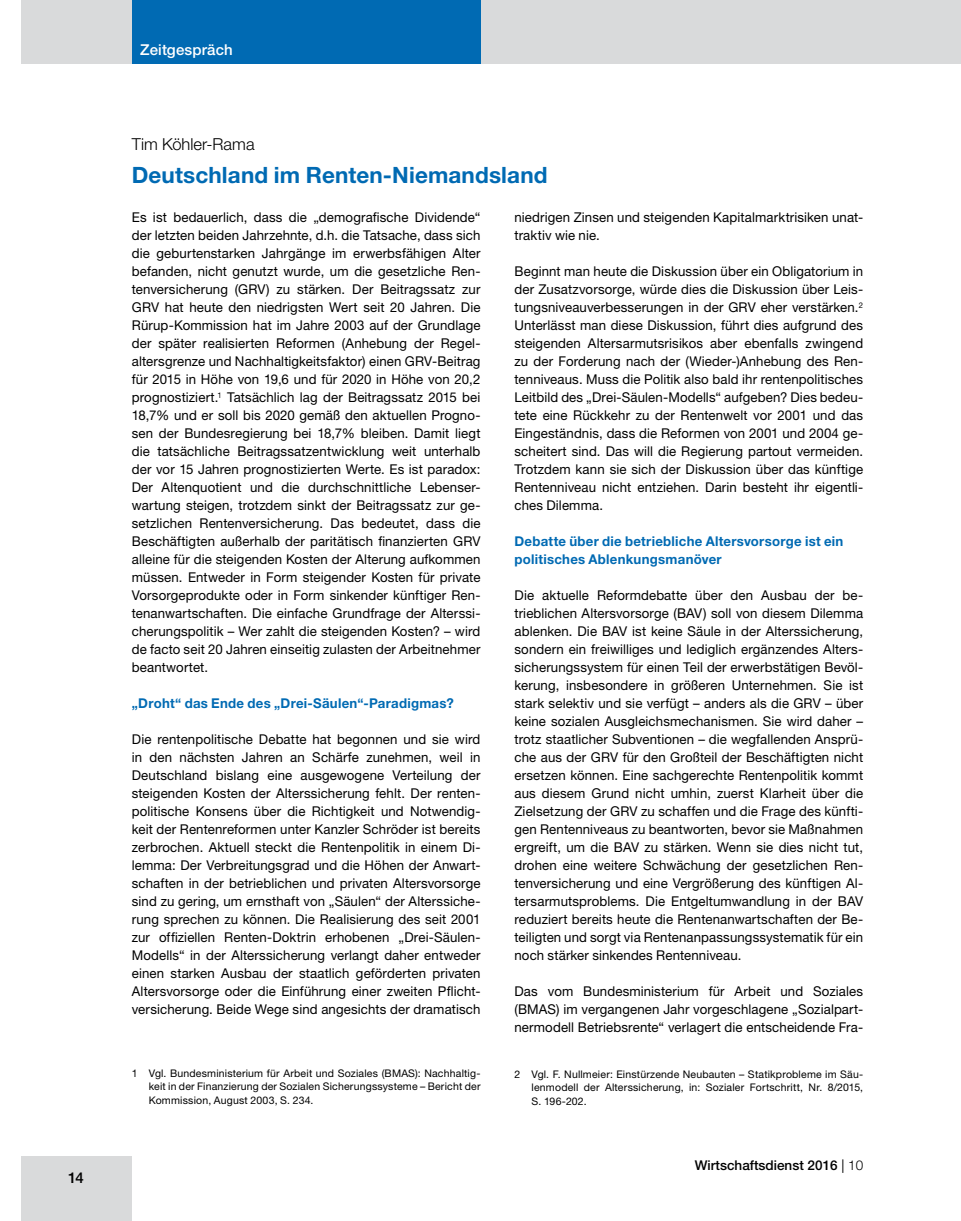
<style>
.page{position:relative;width:961px;height:1221px;background:#fff}
.page>*{position:absolute;margin:0;border:0;box-sizing:border-box;transform-origin:0 0}
.t1{font:700 22.5px "Helvetica Neue";letter-spacing:.005em;color:#006ab3}
.t2{font:300 16.5px "Helvetica Neue";letter-spacing:.005em;color:#000}
.t3{font:500 15px "Helvetica Neue";letter-spacing:.01em;color:#fff}
.t4{font:500 15px "Helvetica Neue";color:#000}
.t5{font:13.5px/18px "Helvetica Neue";letter-spacing:.01em;color:#000;text-align:justify}
.t6{font:700 13.5px/18px "Helvetica Neue";letter-spacing:.02em;color:#006ab3}
.t7{font:500 13.5px "Helvetica Neue";color:#000}
.t8{font:10.5px/13.5px "Helvetica Neue";letter-spacing:.02em;color:#000;text-align:justify}
.s1{font-weight:400}
.s2{font-weight:300}
</style>
<div class="page">
<div style="left:21px;top:0;width:919px;height:64px;background:#d9dadb"></div>
<div style="left:940px;top:0;width:21px;height:64px;background:#d9dadb"></div>
<div style="left:132px;top:0;width:348px;height:64px;background:#006ab3"></div>
<div style="left:21px;top:1156px;width:111px;height:64px;background:#d9dadb"></div>
<p class="t4" style="left:68px;top:1168px;width:17px">14</p>
<p class="t3" style="left:140px;top:41px;width:94px">Zeitgespräch</p>
<p class="t2" style="left:132px;top:134px;width:124px">Tim Köhler-Rama</p>
<h1 class="t1" style="left:132px;top:161px;width:417px">Deutschland im Renten-Niemandsland</h1>
<p class="t5" style="left:132px;top:208px;width:350px">Es ist bedauerlich, dass die „demografische Dividende“ der letzten beiden Jahrzehnte, d.h. die Tatsache, dass sich die geburtenstarken Jahrgänge im erwerbsfähigen Alter befanden, nicht genutzt wurde, um die gesetzliche Ren&shy;tenversicherung (GRV) zu stärken. Der Beitragssatz zur GRV hat heute den niedrigsten Wert seit 20 Jahren. Die Rürup-Kommission hat im Jahre 2003 auf der Grundlage der später realisierten Reformen (Anhebung der Regel&shy;altersgrenze und Nachhaltigkeitsfaktor) einen GRV-Beitrag für 2015 in Höhe von 19,6 und für 2020 in Höhe von 20,2 prognostiziert.<sup>1</sup> Tatsächlich lag der Beitragssatz 2015 bei 18,7% und er soll bis 2020 gemäß den aktuellen Progno&shy;sen der Bundesregierung bei 18,7% bleiben. Damit liegt die tatsächliche Beitragssatzentwicklung weit unterhalb der vor 15 Jahren prognostizierten Werte. Es ist paradox:<br>Der Altenquotient und die durchschnittliche Lebenser&shy;wartung steigen, trotzdem sinkt der Beitragssatz zur ge&shy;setzlichen Rentenversicherung. Das bedeutet, dass die Beschäftigten außerhalb der paritätisch finanzierten GRV alleine für die steigenden Kosten der Alterung aufkommen müssen. Entweder in Form steigender Kosten für private Vorsorgeprodukte oder in Form sinkender künftiger Ren&shy;tenanwartschaften. Die einfache Grundfrage der Alterssi&shy;cherungspolitik – Wer zahlt die steigenden Kosten? – wird de facto seit 20 Jahren einseitig zulasten der Arbeitnehmer beantwortet.</p>
<p class="t6" style="left:132px;top:694px;width:323px">„Droht“ das Ende des „Drei-Säulen“-Paradigmas?</p>
<p class="t5" style="left:132px;top:730px;width:350px">Die rentenpolitische Debatte hat begonnen und sie wird in den nächsten Jahren an Schärfe zunehmen, weil in Deutschland bislang eine ausgewogene Verteilung der steigenden Kosten der Alterssicherung fehlt. Der renten&shy;politische Konsens über die Richtigkeit und Notwendig&shy;keit der Rentenreformen unter Kanzler Schröder ist bereits zerbrochen. Aktuell steckt die Rentenpolitik in einem Di&shy;lemma: Der Verbreitungsgrad und die Höhen der Anwart&shy;schaften in der betrieblichen und privaten Altersvorsorge sind zu gering, um ernsthaft von „Säulen“ der Alterssiche&shy;rung sprechen zu können. Die Realisierung des seit 2001 zur offiziellen Renten-Doktrin erhobenen „Drei-Säulen-Modells“ in der Alterssicherung verlangt daher entweder einen starken Ausbau der staatlich geförderten privaten Altersvorsorge oder die Einführung einer zweiten Pflicht&shy;versicherung. Beide Wege sind angesichts der dramatisch</p>
<p class="t5" style="left:514px;top:208px;width:350px">niedrigen Zinsen und steigenden Kapitalmarktrisiken unat&shy;traktiv wie nie.</p>
<p class="t5" style="left:514px;top:262px;width:350px">Beginnt man heute die Diskussion über ein Obligatorium in der Zusatzvorsorge, würde dies die Diskussion über Leis&shy;tungsniveauverbesserungen in der GRV eher verstärken.<sup>2<br></sup>Unterlässt man diese Diskussion, führt dies aufgrund des steigenden Altersarmutsrisikos aber ebenfalls zwingend zu der Forderung nach der (Wieder-)Anhebung des Ren&shy;tenniveaus. Muss die Politik also bald ihr rentenpolitisches Leitbild des „Drei-Säulen-Modells“ aufgeben? Dies bedeu&shy;tete eine Rückkehr zu der Rentenwelt vor 2001 und das Eingeständnis, dass die Reformen von 2001 und 2004 ge&shy;scheitert sind. Das will die Regierung partout vermeiden.<br>Trotzdem kann sie sich der Diskussion über das künftige Rentenniveau nicht entziehen. Darin besteht ihr eigentli&shy;ches Dilemma.</p>
<p class="t6" style="left:514px;top:532px;width:330px">Debatte über die betriebliche Altersvorsorge ist ein politisches Ablenkungsmanöver</p>
<p class="t5" style="left:514px;top:586px;width:350px">Die aktuelle Reformdebatte über den Ausbau der be&shy;trieblichen Altersvorsorge (BAV) soll von diesem Dilemma ablenken. Die BAV ist keine Säule in der Alterssicherung, sondern ein freiwilliges und lediglich ergänzendes Alters&shy;sicherungssystem für einen Teil der erwerbstätigen Bevöl&shy;kerung, insbesondere in größeren Unternehmen. Sie ist stark selektiv und sie verfügt – anders als die GRV – über keine sozialen Ausgleichsmechanismen. Sie wird daher – trotz staatlicher Subventionen – die wegfallenden Ansprü&shy;che aus der GRV für den Großteil der Beschäftigten nicht ersetzen können. Eine sachgerechte Rentenpolitik kommt aus diesem Grund nicht umhin, zuerst Klarheit über die Zielsetzung der GRV zu schaffen und die Frage des künfti&shy;gen Rentenniveaus zu beantworten, bevor sie Maßnahmen ergreift, um die BAV zu stärken. Wenn sie dies nicht tut, drohen eine weitere Schwächung der gesetzlichen Ren&shy;tenversicherung und eine Vergrößerung des künftigen Al&shy;tersarmutsproblems. Die Entgeltumwandlung in der BAV reduziert bereits heute die Rentenanwartschaften der Be&shy;teiligten und sorgt via Rentenanpassungssystematik für ein noch stärker sinkendes Rentenniveau.</p>
<p class="t5" style="left:514px;top:982px;width:350px">Das vom Bundesministerium für Arbeit und Soziales (BMAS) im vergangenen Jahr vorgeschlagene „Sozialpart&shy;nermodell Betriebsrente“ verlagert die entscheidende Fra-</p>
<p class="t8" style="left:531px;top:1066px;width:333px;text-indent:-17px">2 Vgl. F. Nullmeier: Einstürzende Neubauten – Statikprobleme im Säu&shy;lenmodell der Alterssicherung, in: Sozialer Fortschritt, Nr. 8/2015, S. 196-202.</p>
<p class="t8" style="left:149px;top:1065px;width:333px;text-indent:-17px">1 Vgl. Bundesministerium für Arbeit und Soziales (BMAS): Nachhaltig&shy;keit in der Finanzierung der Sozialen Sicherungssysteme – Bericht der Kommission, August 2003, S. 234.</p>
<p class="t7" style="left:695px;top:1156px;width:170px">Wirtschaftsdienst 2016 <span class="s1">|</span> <span class="s2">10</span></p>
</div>
